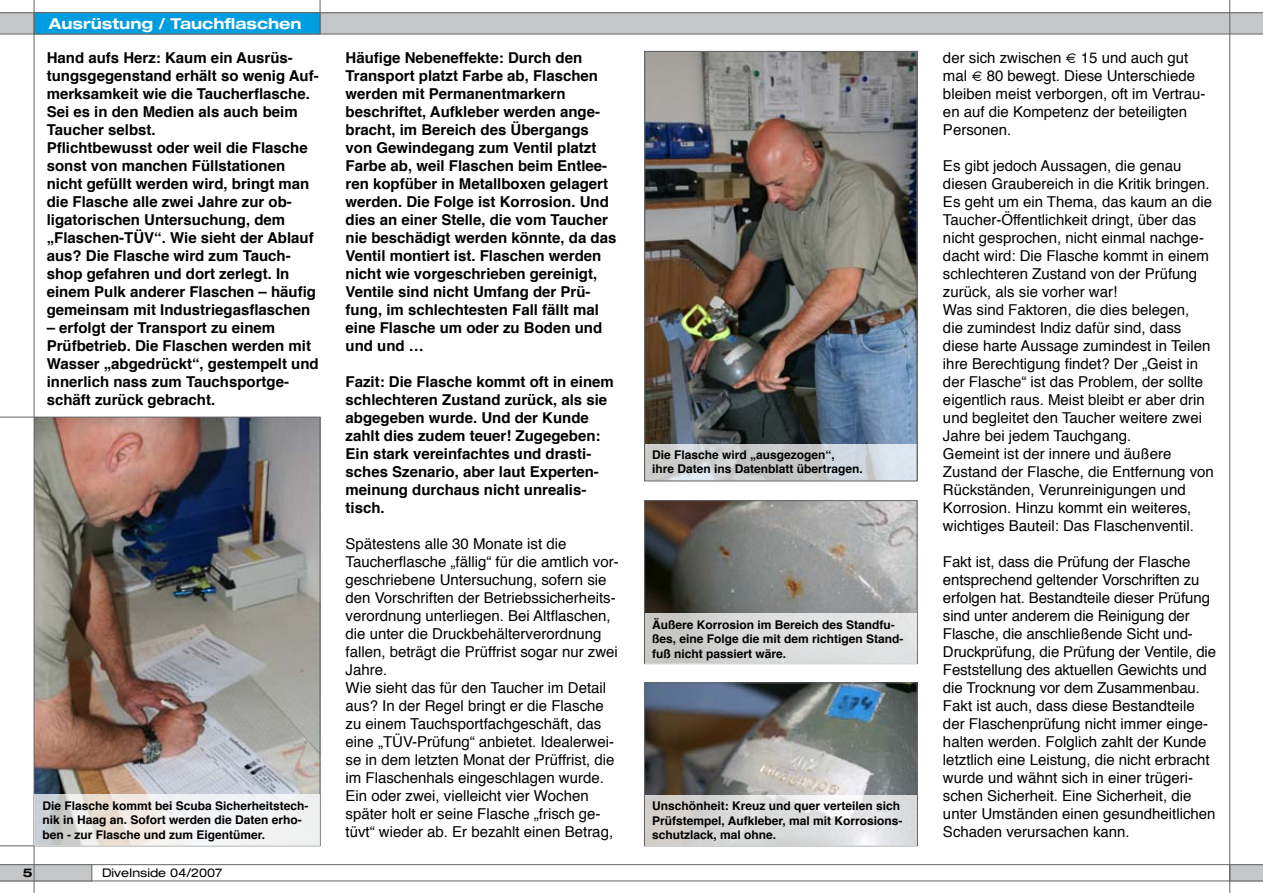
<style>
.page{position:relative;width:1263px;height:893px;background:#fff}
.page>*{position:absolute;margin:0;border:0;box-sizing:border-box;transform-origin:0 0}
.t1{font:15px/18px "Helvetica";color:#000}
.t2{font:700 15px/18px "Helvetica";color:#000}
.t3{font:700 expanded 15px "Helvetica Neue";color:#fff}
.t4{font:700 12px/14.4px "Helvetica";color:#000}
.t5{font:expanded 12px "Helvetica Neue";color:#000}
.t6{font:700 expanded 12px "Helvetica Neue";color:#000}
</style>
<div class="page">
<svg style="left:0;top:12px;width:1263px;height:22px"></svg>
<div style="left:34px;top:12px;width:286px;height:22px;background:#009ee0;border:1px solid #646567"></div>
<hr style="left:320px;top:0;width:1px;height:34px;background:#646567">
<svg style="left:0;top:864px;width:1263px;height:17px"></svg>
<img style="left:0;top:417px;width:320px;height:429px">
<img style="left:647px;top:53px;width:268px;height:391px">
<img style="left:646px;top:502px;width:269px;height:111px">
<div style="left:644px;top:500px;width:273px;height:164px;border:1px solid #646567"></div>
<img style="left:646px;top:684px;width:269px;height:111px">
<div style="left:644px;top:682px;width:273px;height:164px;border:1px solid #646567"></div>
<hr style="left:1229px;top:0;width:1px;height:893px;background:#646567">
<hr style="left:34px;top:0;width:1px;height:893px;background:#646567">
<svg style="left:34px;top:794px;width:286px;height:51px;fill:#f1f1f0"></svg>
<div style="left:645px;top:613px;width:272px;height:50px;background:linear-gradient(to right,#c9c8c6,#e8e9eb)"></div>
<svg style="left:645px;top:795px;width:272px;height:50px;fill:#dadbdc"></svg>
<svg style="left:646px;top:444px;width:269px;height:35px"></svg>
<div style="left:644px;top:51px;width:273px;height:430px;border:1px solid #646567"></div>
<p class="t3" style="left:49px;top:14px;width:254px">Ausrüstung / Tauchflaschen</p>
<p class="t2" style="left:47px;top:47px;width:273px">Hand aufs Herz: Kaum ein Ausrüs&shy;tungsgegenstand erhält so wenig Auf&shy;merksamkeit wie die Taucherflasche.<br>Sei es in den Medien als auch beim Taucher selbst.<br>Pflichtbewusst oder weil die Flasche sonst von manchen Füllstationen nicht gefüllt werden wird, bringt man die Flasche alle zwei Jahre zur ob&shy;ligatorischen Untersuchung, dem „Flaschen-TÜV“. Wie sieht der Ablauf aus? Die Flasche wird zum Tauch&shy;shop gefahren und dort zerlegt. In einem Pulk anderer Flaschen – häufig gemeinsam mit Industriegasflaschen</p>
<p class="t2" style="left:47px;top:317px;width:274px">– erfolgt der Transport zu einem Prüfbetrieb. Die Flaschen werden mit Wasser „abgedrückt“, gestempelt und innerlich nass zum Tauchsportge&shy;schäft zurück gebracht.</p>
<p class="t4" style="left:42px;top:798px;width:268px">Die Flasche kommt bei Scuba Sicherheitstech&shy;nik in Haag an. Sofort werden die Daten erho&shy;ben - zur Flasche und zum Eigentümer.</p>
<p class="t6" style="left:23px;top:865px;width:11px">5</p>
<p class="t5" style="left:102px;top:865px;width:122px">DiveInside 04/2007</p>
<p class="t2" style="left:345px;top:47px;width:272px">Häufige Nebeneffekte: Durch den Transport platzt Farbe ab, Flaschen werden mit Permanentmarkern beschriftet, Aufkleber werden ange&shy;bracht, im Bereich des Übergangs von Gewindegang zum Ventil platzt Farbe ab, weil Flaschen beim Entlee&shy;ren kopfüber in Metallboxen gelagert werden. Die Folge ist Korrosion. Und dies an einer Stelle, die vom Taucher nie beschädigt werden könnte, da das Ventil montiert ist. Flaschen werden nicht wie vorgeschrieben gereinigt, Ventile sind nicht Umfang der Prü&shy;fung, im schlechtesten Fall fällt mal eine Flasche um oder zu Boden und und und …</p>
<p class="t2" style="left:345px;top:371px;width:270px">Fazit: Die Flasche kommt oft in einem schlechteren Zustand zurück, als sie abgegeben wurde. Und der Kunde zahlt dies zudem teuer! Zugegeben:<br>Ein stark vereinfachtes und drasti&shy;sches Szenario, aber laut Experten&shy;meinung durchaus nicht unrealis&shy;tisch.</p>
<p class="t1" style="left:345px;top:534px;width:275px">Spätestens alle 30 Monate ist die Taucherflasche „fällig“ für die amtlich vor&shy;geschriebene Untersuchung, sofern sie den Vorschriften der Betriebssicherheits&shy;verordnung unterliegen. Bei Altflaschen, die unter die Druckbehälterverordnung fallen, beträgt die Prüffrist sogar nur zwei Jahre.<br>Wie sieht das für den Taucher im Detail aus? In der Regel bringt er die Flasche zu einem Tauchsportfachgeschäft, das eine „TÜV-Prüfung“ anbietet. Idealerwei&shy;se in dem letzten Monat der Prüffrist, die im Flaschenhals eingeschlagen wurde.<br>Ein oder zwei, vielleicht vier Wochen später holt er seine Flasche „frisch ge&shy;tüvt“ wieder ab. Er bezahlt einen Betrag,</p>
<p class="t4" style="left:652px;top:446px;width:212px">Die Flasche wird „ausgezogen“,<br>ihre Daten ins Datenblatt übertragen.</p>
<p class="t4" style="left:652px;top:617px;width:253px">Äußere Korrosion im Bereich des Standfu&shy;ßes, eine Folge die mit dem richtigen Stand&shy;fuß nicht passiert wäre.</p>
<p class="t4" style="left:652px;top:798px;width:252px">Unschönheit: Kreuz und quer verteilen sich<br>Prüfstempel, Aufkleber, mal mit Korrosions&shy;schutzlack, mal ohne.</p>
<p class="t1" style="left:943px;top:48px;width:264px">der sich zwischen € 15 und auch gut mal € 80 bewegt. Diese Unterschiede bleiben meist verborgen, oft im Vertrau&shy;en auf die Kompetenz der beteiligten<br>Personen.</p>
<p class="t1" style="left:943px;top:156px;width:272px">Es gibt jedoch Aussagen, die genau diesen Graubereich in die Kritik bringen.<br>Es geht um ein Thema, das kaum an die Taucher-Öffentlichkeit dringt, über das nicht gesprochen, nicht einmal nachge&shy;dacht wird: Die Flasche kommt in einem schlechteren Zustand von der Prüfung zurück, als sie vorher war!<br>Was sind Faktoren, die dies belegen,<br>die zumindest Indiz dafür sind, dass diese harte Aussage zumindest in Teilen ihre Berechtigung findet? Der „Geist in der Flasche“ ist das Problem, der sollte eigentlich raus. Meist bleibt er aber drin und begleitet den Taucher weitere zwei Jahre bei jedem Tauchgang.<br>Gemeint ist der innere und äußere Zustand der Flasche, die Entfernung von Rückständen, Verunreinigungen und Korrosion. Hinzu kommt ein weiteres, wichtiges Bauteil: Das Flaschenventil.</p>
<p class="t1" style="left:943px;top:552px;width:275px">Fakt ist, dass die Prüfung der Flasche entsprechend geltender Vorschriften zu erfolgen hat. Bestandteile dieser Prüfung sind unter anderem die Reinigung der Flasche, die anschließende Sicht und-Druckprüfung, die Prüfung der Ventile, die Feststellung des aktuellen Gewichts und die Trocknung vor dem Zusammenbau.<br>Fakt ist auch, dass diese Bestandteile der Flaschenprüfung nicht immer einge&shy;halten werden. Folglich zahlt der Kunde letztlich eine Leistung, die nicht erbracht wurde und wähnt sich in einer trügeri&shy;schen Sicherheit. Eine Sicherheit, die unter Umständen einen gesundheitlichen Schaden verursachen kann.</p>
</div>
